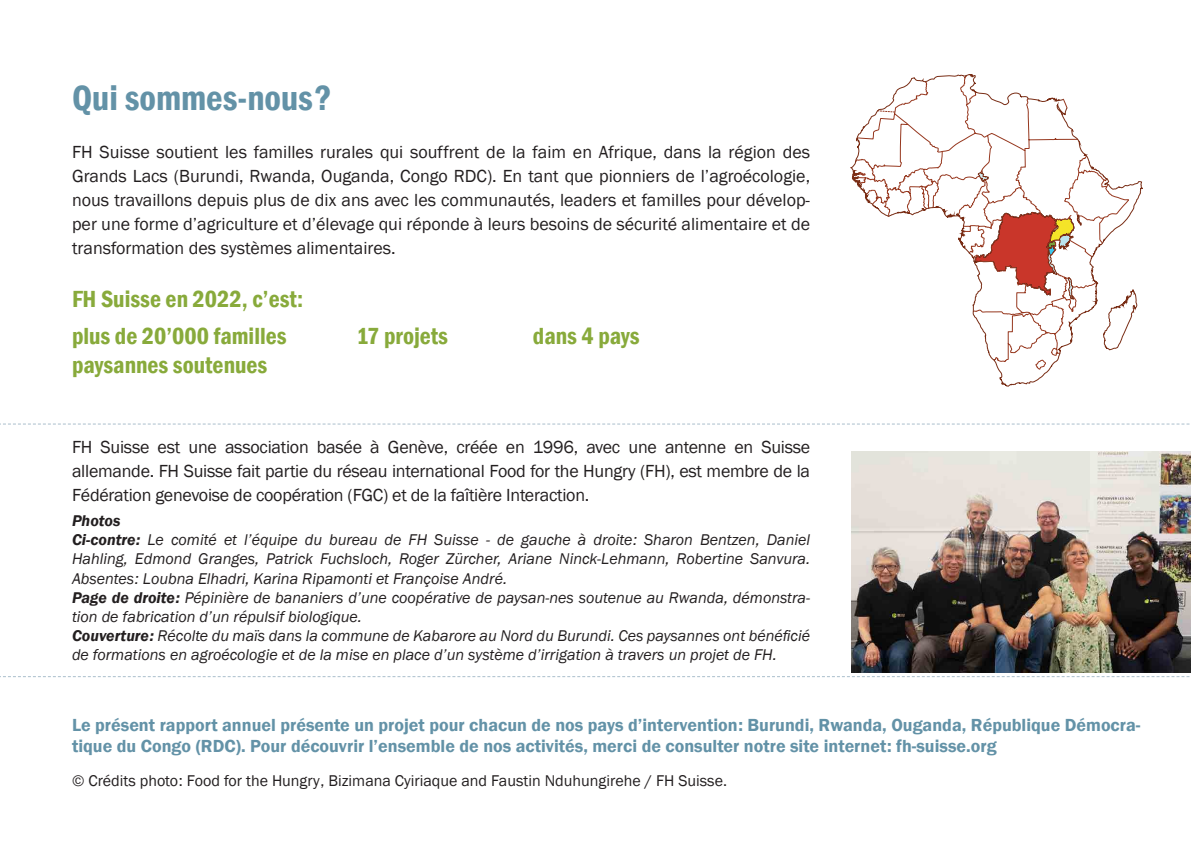
<style>
.page{position:relative;width:1191px;height:842px;background:#fff}
.page>*{position:absolute;margin:0;border:0;box-sizing:border-box;transform-origin:0 0}
.t1{font:600 condensed 36px "Franklin Gothic";color:#6392a7}
.t2{font:600 condensed 24px/28.8px "Franklin Gothic";color:#88aa3b}
.t3{font:18px/24px "Franklin Gothic";letter-spacing:-.015em;color:#231f20;text-align:justify}
.t4{font:600 18px/21.6px "Franklin Gothic";color:#6392a7}
.t5{font:italic 16px/19.2px "Franklin Gothic";color:#231f20}
.t6{font:16px "Franklin Gothic";color:#231f20}
.t7{font:italic 600 16px "Franklin Gothic";color:#231f20}
.s1{font-weight:600}
</style>
<div class="page">
<svg style="left:850px;top:74px;width:292px;height:312px"></svg>
<svg style="left:0;top:676px;width:1189px;height:1px"></svg>
<img style="left:851px;top:452px;width:339px;height:220px">
<svg style="left:0;top:423px;width:1189px;height:1px"></svg>
<p class="t1" style="left:72px;top:74px;width:261px">Qui sommes-nous?</p>
<p class="t3" style="left:72px;top:140px;width:739px">FH Suisse soutient les familles rurales qui souffrent de la faim en Afrique, dans la région des Grands Lacs (Burundi, Rwanda, Ouganda, Congo RDC). En tant que pionniers de l’agroécologie, nous travaillons depuis plus de dix ans avec les communautés, leaders et familles pour dévelop&shy;per une forme d’agriculture et d’élevage qui réponde à leurs besoins de sécurité alimentaire et de transformation des systèmes alimentaires.</p>
<p class="t2" style="left:72px;top:284px;width:233px">FH Suisse en 2022, c’est:</p>
<p class="t2" style="left:72px;top:322px;width:216px">plus de 20’000 familles paysannes soutenues</p>
<p class="t2" style="left:356px;top:322px;width:93px">17 projets</p>
<p class="t2" style="left:533px;top:322px;width:108px">dans 4 pays</p>
<p class="t3" style="left:72px;top:435px;width:739px">FH Suisse est une association basée à Genève, créée en 1996, avec une antenne en Suisse allemande. FH Suisse fait partie du réseau international Food for the Hungry (FH), est membre de la Fédération genevoise de coopération (FGC) et de la faîtière Interaction.</p>
<p class="t7" style="left:72px;top:510px;width:50px">Photos</p>
<p class="t5" style="left:72px;top:530px;width:739px;text-align:justify"><span class="s1">Ci-contre:</span> Le comité et l’équipe du bureau de FH Suisse - de gauche à droite: Sharon Bentzen, Daniel Hahling, Edmond Granges, Patrick Fuchsloch, Roger Zürcher, Ariane Ninck-Lehmann, Robertine Sanvura.<br>Absentes: Loubna Elhadri, Karina Ripamonti et Françoise André.</p>
<p class="t5" style="left:72px;top:588px;width:739px"><span class="s1">Page de droite:</span> Pépinière de bananiers d’une coopérative de paysan-nes soutenue au Rwanda, démonstra&shy;tion de fabrication d’un répulsif biologique.</p>
<p class="t5" style="left:72px;top:626px;width:739px"><span class="s1">Couverture:</span> Récolte du maïs dans la commune de Kabarore au Nord du Burundi. Ces paysannes ont bénéficié de formations en agroécologie et de la mise en place d’un système d’irrigation à travers un projet de FH.</p>
<p class="t4" style="left:72px;top:714px;width:1070px">Le présent rapport annuel présente un projet pour chacun de nos pays d’intervention: Burundi, Rwanda, Ouganda, République Démocra&shy;tique du Congo (RDC). Pour découvrir l’ensemble de nos activités, merci de consulter notre site internet: fh-suisse.org</p>
<p class="t6" style="left:72px;top:771px;width:656px">© Crédits photo: Food for the Hungry, Bizimana Cyiriaque and Faustin Nduhungirehe / FH Suisse.</p>
</div>
